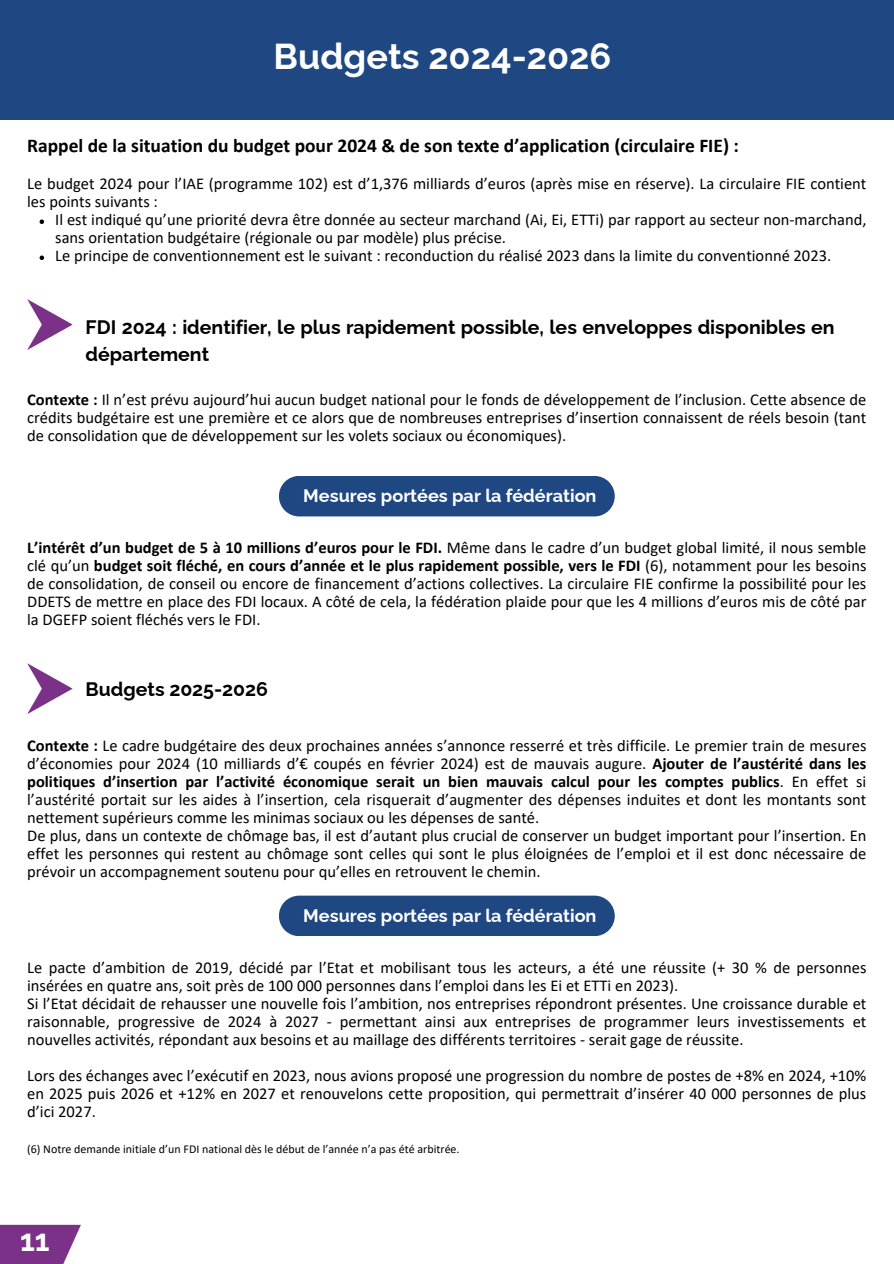
<style>
.page{position:relative;width:894px;height:1264px;background:#fff}
.page>*{position:absolute;margin:0;border:0;box-sizing:border-box;transform-origin:0 0}
.t1{font:700 36px "Raleway";color:#fff}
.t2{font:700 30px "Raleway";color:#fff}
.t3{font:700 19.5px/27px "Raleway";color:#000}
.t4{font:700 19.5px "Calibri";color:#000}
.t5{font:700 18px "Raleway";color:#fff}
.t6{font:16.5px/18px "Calibri";color:#000}
.t7{font:12px "Calibri";color:#000}
.s1{font-weight:700}
</style>
<div class="page">
<div style="left:0;top:0;width:893px;height:120px;background:#1f4782"></div>
<svg style="left:40px;top:219px;width:4px;height:5px"></svg>
<svg style="left:40px;top:255px;width:4px;height:5px"></svg>
<svg style="left:27px;top:299px;width:45px;height:51px"></svg>
<div style="left:279px;top:476px;width:335px;height:40px;background:#1f4782"></div>
<div style="left:0;top:1224px;width:81px;height:39px;background:#7c3189"></div>
<svg style="left:27px;top:663px;width:45px;height:50px"></svg>
<div style="left:279px;top:895px;width:335px;height:41px;background:#1f4782"></div>
<h1 class="t1" style="left:273px;top:27px;width:339px">Budgets 2024-2026</h1>
<p class="t4" style="left:27px;top:132px;width:713px">Rappel de la situation du budget pour 2024 &amp; de son texte d’application (circulaire FIE) :</p>
<p class="t6" style="left:27px;top:174px;width:840px">Le budget 2024 pour l’IAE (programme 102) est d’1,376 milliards d’euros (après mise en réserve). La circulaire FIE contient les points suivants :</p>
<p class="t6" style="left:55px;top:210px;width:812px">Il est indiqué qu’une priorité devra être donnée au secteur marchand (Ai, Ei, ETTi) par rapport au secteur non-marchand, sans orientation budgétaire (régionale ou par modèle) plus précise.<br>Le principe de conventionnement est le suivant : reconduction du réalisé 2023 dans la limite du conventionné 2023.</p>
<p class="t3" style="left:85px;top:312px;width:750px">FDI 2024 : identifier, le plus rapidement possible, les enveloppes disponibles en département</p>
<p class="t6" style="left:27px;top:390px;width:840px;text-align:justify"><span class="s1">Contexte :</span> Il n’est prévu aujourd’hui aucun budget national pour le fonds de développement de l’inclusion. Cette absence de crédits budgétaire est une première et ce alors que de nombreuses entreprises d’insertion connaissent de réels besoin (tant de consolidation que de développement sur les volets sociaux ou économiques).</p>
<p class="t5" style="left:303px;top:481px;width:295px">Mesures portées par la fédération</p>
<p class="t6" style="left:27px;top:538px;width:840px;text-align:justify"><span class="s1">L’intérêt d’un budget de 5 à 10 millions d’euros pour le FDI.</span> Même dans le cadre d’un budget global limité, il nous semble clé qu’un <span class="s1">budget soit fléché, en cours d’année et le plus rapidement possible, vers le FDI</span> (6), notamment pour les besoins de consolidation, de conseil ou encore de financement d’actions collectives. La circulaire FIE confirme la possibilité pour les DDETS de mettre en place des FDI locaux. A côté de cela, la fédération plaide pour que les 4 millions d’euros mis de côté par la DGEFP soient fléchés vers le FDI.</p>
<p class="t3" style="left:85px;top:673px;width:184px">Budgets 2025-2026</p>
<p class="t6" style="left:27px;top:736px;width:840px"><span class="s1">Contexte :</span> Le cadre budgétaire des deux prochaines années s’annonce resserré et très difficile. Le premier train de mesures d’économies pour 2024 (10 milliards d’€ coupés en février 2024) est de mauvais augure. <span class="s1">Ajouter de l’austérité dans les politiques d’insertion par l’activité économique serait un bien mauvais calcul pour les comptes publics</span>. En effet si l’austérité portait sur les aides à l’insertion, cela risquerait d’augmenter des dépenses induites et dont les montants sont nettement supérieurs comme les minimas sociaux ou les dépenses de santé.<br>De plus, dans un contexte de chômage bas, il est d’autant plus crucial de conserver un budget important pour l’insertion. En effet les personnes qui restent au chômage sont celles qui sont le plus éloignées de l’emploi et il est donc nécessaire de prévoir un accompagnement soutenu pour qu’elles en retrouvent le chemin.</p>
<p class="t5" style="left:303px;top:901px;width:295px">Mesures portées par la fédération</p>
<p class="t6" style="left:27px;top:958px;width:840px">Le pacte d’ambition de 2019, décidé par l’Etat et mobilisant tous les acteurs, a été une réussite (+ 30 % de personnes insérées en quatre ans, soit près de 100 000 personnes dans l’emploi dans les Ei et ETTi en 2023).<br>Si l’Etat décidait de rehausser une nouvelle fois l’ambition, nos entreprises répondront présentes. Une croissance durable et raisonnable, progressive de 2024 à 2027 - permettant ainsi aux entreprises de programmer leurs investissements et nouvelles activités, répondant aux besoins et au maillage des différents territoires - serait gage de réussite.</p>
<p class="t6" style="left:27px;top:1066px;width:840px;text-align:justify">Lors des échanges avec l’exécutif en 2023, nous avions proposé une progression du nombre de postes de +8% en 2024, +10% en 2025 puis 2026 et +12% en 2027 et renouvelons cette proposition, qui permettrait d’insérer 40 000 personnes de plus d’ici 2027.</p>
<p class="t7" style="left:27px;top:1140px;width:434px">(6) Notre demande initiale d’un FDI national dès le début de l’année n’a pas été arbitrée.</p>
<h2 class="t2" style="left:20px;top:1216px;width:31px">11</h2>
</div>
